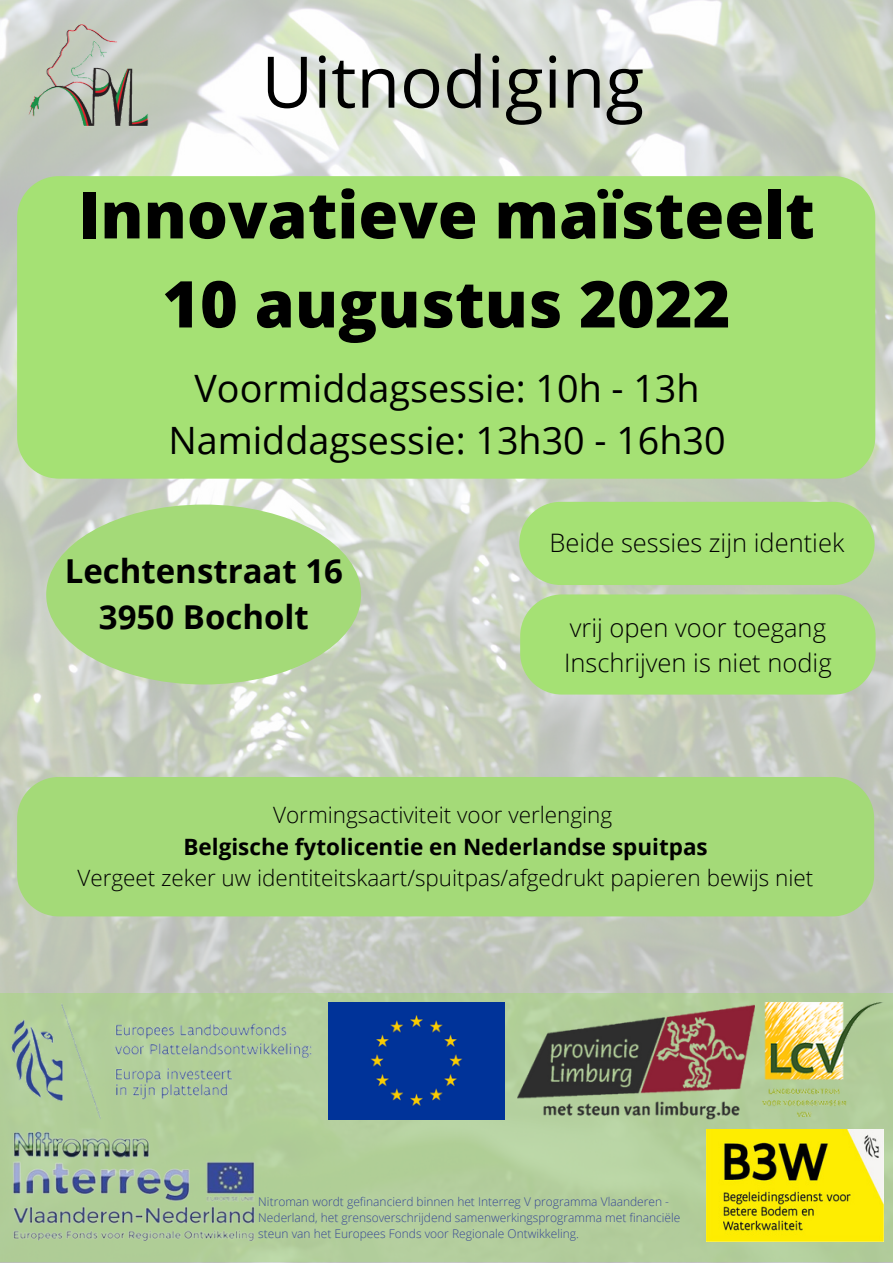
<style>
.page{position:relative;width:893px;height:1264px;background:#fff}
.page>*{position:absolute;margin:0;border:0;box-sizing:border-box;transform-origin:0 0}
.t1{font:71.25px "Open Sans";color:#000}
.t2{font:800 64.5px/88.9px "Open Sans";color:#000;text-align:center}
.t3{font:37.65px/51.8px "Open Sans";color:#000;text-align:center}
.t4{font:700 33px/46px "Open Sans";color:#000;text-align:center}
.t5{font:300 25.5px/34.8px "Open Sans";color:#000}
.t6{font:300 22.5px "Open Sans";color:#000}
.t7{font:700 22.5px "Open Sans";color:#000}
.t8{font:300 12px/16px "Open Sans";color:#374895}
</style>
<div class="page">
<img style="left:0;top:0;width:892px;height:1262px">
<div style="left:46px;top:504px;width:315px;height:180px;background:#a4da78;border-radius:50%"></div>
<div style="left:17px;top:176px;width:858px;height:302px;background:#a5e174"></div>
<div style="left:17px;top:777px;width:857px;height:139px;background:#a4da78"></div>
<div style="left:519px;top:502px;width:355px;height:83px;background:#a5e174"></div>
<div style="left:520px;top:594px;width:355px;height:100px;background:#a5e174"></div>
<div style="left:0;top:992px;width:892px;height:269px;background:#b2ce9b"></div>
<img style="left:11px;top:1002px;width:302px;height:117px">
<div style="left:329px;top:1002px;width:175px;height:117px;background:#039"></div>
<img style="left:517px;top:1004px;width:237px;height:115px">
<img style="left:13px;top:1131px;width:242px;height:109px">
<img style="left:762px;top:1002px;width:121px;height:114px">
<img style="left:706px;top:1129px;width:177px;height:112px">
<img style="left:28px;top:24px;width:122px;height:104px">
<h1 class="t1" style="left:261px;top:32px;width:384px">Uitnodiging</h1>
<h2 class="t2" style="left:78px;top:169px;width:738px">Innovatieve maïsteelt<br>10 augustus 2022</h2>
<h3 class="t3" style="left:168px;top:362px;width:558px">Voormiddagsessie: 10h - 13h<br>Namiddagsessie: 13h30 - 16h30</h3>
<h3 class="t4" style="left:65px;top:547px;width:280px">Lechtenstraat 16<br>3950 Bocholt</h3>
<h3 class="t5" style="left:549px;top:525px;width:296px">Beide sessies zijn identiek</h3>
<h3 class="t5" style="left:564px;top:610px;width:269px">vrij open voor toegang<br>Inschrijven is niet nodig</h3>
<h3 class="t6" style="left:273px;top:799px;width:340px">Vormingsactiviteit voor verlenging</h3>
<h3 class="t7" style="left:183px;top:830px;width:525px">Belgische fytolicentie en Nederlandse spuitpas</h3>
<h3 class="t6" style="left:77px;top:862px;width:737px">Vergeet zeker uw identiteitskaart/spuitpas/afgedrukt papieren bewijs niet</h3>
<p class="t8" style="left:258px;top:1193px;width:423px">Nitroman wordt gefinancierd binnen het Interreg V programma Vlaanderen -<br>Nederland, het grensoverschrijdend samenwerkingsprogramma met financiële steun van het Europees Fonds voor Regionale Ontwikkeling.</p>
</div>
